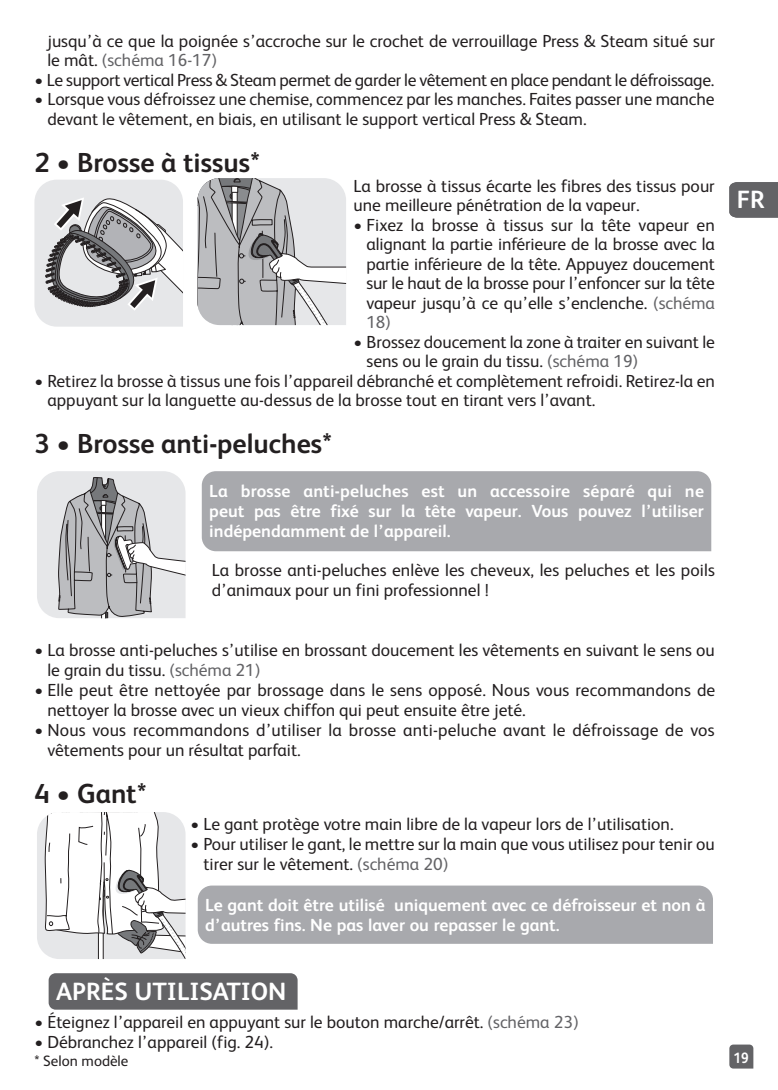
<style>
.page{position:relative;width:778px;height:1090px;background:#fff}
.page>*{position:absolute;margin:0;border:0;box-sizing:border-box;transform-origin:0 0}
.t1{font:700 27.5px "FS Albert";color:#231f20}
.t2{font:700 25px "FS Albert";color:#fff}
.t3{font:17.5px/19.5px "FS Albert";color:#231f20}
.t4{font:700 17.5px/20px "FS Albert";color:#fff;text-align:justify}
.t5{font:15px "FS Albert";color:#231f20}
.t6{font:700 15px "FS Albert";color:#fff;scale:.9 1}
.s1{color:#636366}
</style>
<div class="page">
<svg style="left:729px;top:1045px;width:24px;height:24px"></svg>
<div style="left:729px;top:182px;width:49px;height:36px;background:#636366"></div>
<div style="left:49px;top:973px;width:248px;height:37px;background:#636366"></div>
<div style="left:202px;top:471px;width:509px;height:80px;background:#a8a9ad"></div>
<div style="left:198px;top:886px;width:515px;height:58px;background:#a8a9ad"></div>
<svg style="left:37px;top:471px;width:148px;height:147px;background:#c5c5c7"></svg>
<svg style="left:34px;top:180px;width:149px;height:147px;background:#c3c3c5"></svg>
<svg style="left:197px;top:178px;width:149px;height:148px;background:#bfc0c2"></svg>
<svg style="left:37px;top:812px;width:149px;height:148px"></svg>
<p class="t3" style="left:47px;top:31px;width:669px">jusqu’à ce que la poignée s’accroche sur le crochet de verrouillage Press &amp; Steam situé sur le mât. <span class="s1">(schéma 16-17)</span></p>
<p class="t3" style="left:34px;top:70px;width:681px">• Le support vertical Press &amp; Steam permet de garder le vêtement en place pendant le défroissage.</p>
<p class="t3" style="left:47px;top:90px;width:668px;text-indent:-13px">• Lorsque vous défroissez une chemise, commencez par les manches. Faites passer une manche devant le vêtement, en biais, en utilisant le support vertical Press &amp; Steam.</p>
<h1 class="t1" style="left:34px;top:147px;width:227px">2 • Brosse à tissus*</h1>
<p class="t3" style="left:353px;top:176px;width:363px">La brosse à tissus écarte les fibres des tissus pour une meilleure pénétration de la vapeur.</p>
<p class="t3" style="left:366px;top:215px;width:350px;text-align:justify;text-indent:-13px">• Fixez la brosse à tissus sur la tête vapeur en alignant la partie inférieure de la brosse avec la partie inférieure de la tête. Appuyez doucement sur le haut de la brosse pour l’enfoncer sur la tête vapeur jusqu’à ce qu’elle s’enclenche. <span class="s1">(schéma 18)</span></p>
<p class="t3" style="left:366px;top:332px;width:350px;text-indent:-13px">• Brossez doucement la zone à traiter en suivant le sens ou le grain du tissu. <span class="s1">(schéma 19)</span></p>
<p class="t3" style="left:47px;top:371px;width:669px;text-indent:-13px">• Retirez la brosse à tissus une fois l’appareil débranché et complètement refroidi. Retirez-la en appuyant sur la languette au-dessus de la brosse tout en tirant vers l’avant.</p>
<h1 class="t1" style="left:34px;top:428px;width:299px">3 • Brosse anti-peluches*</h1>
<p class="t4" style="left:209px;top:480px;width:496px">La brosse anti-peluches est un accessoire séparé qui ne peut pas être fixé sur la tête vapeur. Vous pouvez l’utiliser indépendamment de l’appareil.</p>
<p class="t3" style="left:212px;top:560px;width:504px">La brosse anti-peluches enlève les cheveux, les peluches et les poils d’animaux pour un fini professionnel !</p>
<p class="t3" style="left:47px;top:640px;width:669px;text-indent:-13px">• La brosse anti-peluches s’utilise en brossant doucement les vêtements en suivant le sens ou le grain du tissu. <span class="s1">(schéma 21)</span></p>
<p class="t3" style="left:47px;top:680px;width:669px;text-indent:-13px">• Elle peut être nettoyée par brossage dans le sens opposé. Nous vous recommandons de nettoyer la brosse avec un vieux chiffon qui peut ensuite être jeté.</p>
<p class="t3" style="left:47px;top:720px;width:668px;text-indent:-13px">• Nous vous recommandons d’utiliser la brosse anti-peluche avant le défroissage de vos vêtements pour un résultat parfait.</p>
<h1 class="t1" style="left:34px;top:778px;width:114px">4 • Gant*</h1>
<p class="t3" style="left:190px;top:814px;width:484px">• Le gant protège votre main libre de la vapeur lors de l’utilisation.</p>
<p class="t3" style="left:203px;top:834px;width:513px;text-indent:-13px">• Pour utiliser le gant, le mettre sur la main que vous utilisez pour tenir ou tirer sur le vêtement. <span class="s1">(schéma 20)</span></p>
<p class="t4" style="left:205px;top:895px;width:502px">Le gant doit être utilisé uniquement avec ce défroisseur et non à d’autres fins. Ne pas laver ou repasser le gant.</p>
<h2 class="t2" style="left:56px;top:977px;width:232px">APRÈS UTILISATION</h2>
<p class="t3" style="left:34px;top:1012px;width:545px">• Éteignez l’appareil en appuyant sur le bouton marche/arrêt. <span class="s1">(schéma 23)</span></p>
<p class="t3" style="left:34px;top:1032px;width:240px">• Débranchez l’appareil (fig. 24).</p>
<p class="t5" style="left:34px;top:1052px;width:95px">* Selon modèle</p>
<h2 class="t2" style="left:736px;top:184px;width:30px">FR</h2>
<p class="t6" style="left:733px;top:1049px;width:18px">19</p>
</div>
